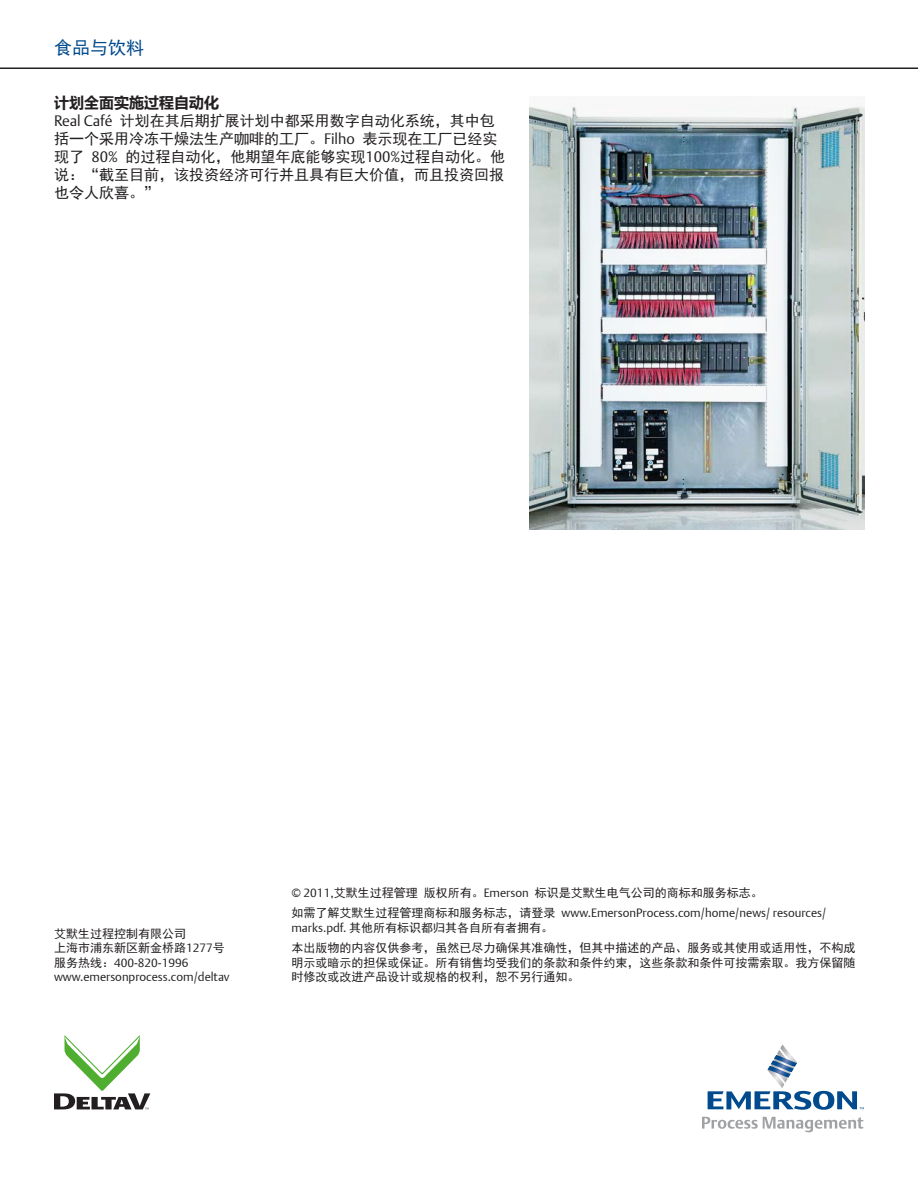
<style>
.page{position:relative;width:918px;height:1188px;background:#fff}
.page>*{position:absolute;margin:0;border:0;box-sizing:border-box;transform-origin:0 0}
.t1{font:18px "Sim Hei";color:#004a8d}
.Blue_Headers{font:15px/18px "Sim Hei";color:#231f20}
.Blue_Headers-2{font:700 15px "Microsoft Ya Hei";color:#231f20}
.t2{font:12px/14.4px "Sim Hei";color:#231f20;text-align:justify}
.t3{font:12px/14.4px "DTL Argo T Light";color:#231f20}
.s1{font-family:"DTL Argo T";font-weight:300}
.s2{font-family:"DTL Argo T Light"}
.s3{font-family:"Sim Hei"}
</style>
<div class="page">
<hr style="left:0;top:68px;width:918px;height:1px;background:#231f20">
<svg style="left:708px;top:1044px;width:156px;height:66px"></svg>
<svg style="left:702px;top:1117px;width:161px;height:15px"></svg>
<svg style="left:54px;top:1035px;width:96px;height:74px"></svg>
<img style="left:529px;top:106px;width:335px;height:423px">
<h1 class="t1" style="left:54px;top:39px;width:91px">食品与饮料</h1>
<p class="Blue_Headers-2" style="left:54px;top:92px;width:166px">计划全面实施过程自动化</p>
<p class="Blue_Headers" style="left:54px;top:112px;width:453px"><span class="s1">Real Café</span> 计划在其后期扩展计划中都采用数字自动化系统，其中包括一个采用冷冻干燥法生产咖啡的工厂。<span class="s1">Filho</span> 表示现在工厂已经实现了 <span class="s1">80%</span> 的过程自动化，他期望年底能够实现<span class="s1">100%</span>过程自动化。他说：“截至目前，该投资经济可行并且具有巨大价值，而且投资回报也令人欣喜。”</p>
<p class="t2" style="left:54px;top:926px;width:133px">艾默生过程控制有限公司</p>
<p class="t2" style="left:54px;top:941px;width:172px">上海市浦东新区新金桥路<span class="s2">1277</span>号</p>
<p class="t3" style="left:54px;top:955px;width:136px"><span class="s3">服务热线：</span>400-820-1996</p>
<p class="t3" style="left:54px;top:970px;width:177px">www.emersonprocess.com/deltav</p>
<p class="t2" style="left:292px;top:886px;width:473px"><span class="s2">© 2011,</span>艾默生过程管理 版权所有。<span class="s2">Emerson</span> 标识是艾默生电气公司的商标和服务标志。</p>
<p class="t3" style="left:292px;top:906px;width:536px"><span class="s3">如需了解艾默生过程管理商标和服务标志，请登录</span> www.EmersonProcess.com/home/news/ resources/ marks.pdf. <span class="s3">其他所有标识都归其各自所有者拥有。</span></p>
<p class="t2" style="left:292px;top:941px;width:566px">本出版物的内容仅供参考，虽然已尽力确保其准确性，但其中描述的产品、服务或其使用或适用性，不构成明示或暗示的担保或保证。所有销售均受我们的条款和条件约束，这些条款和条件可按需索取。我方保留随时修改或改进产品设计或规格的权利，恕不另行通知。</p>
</div>
